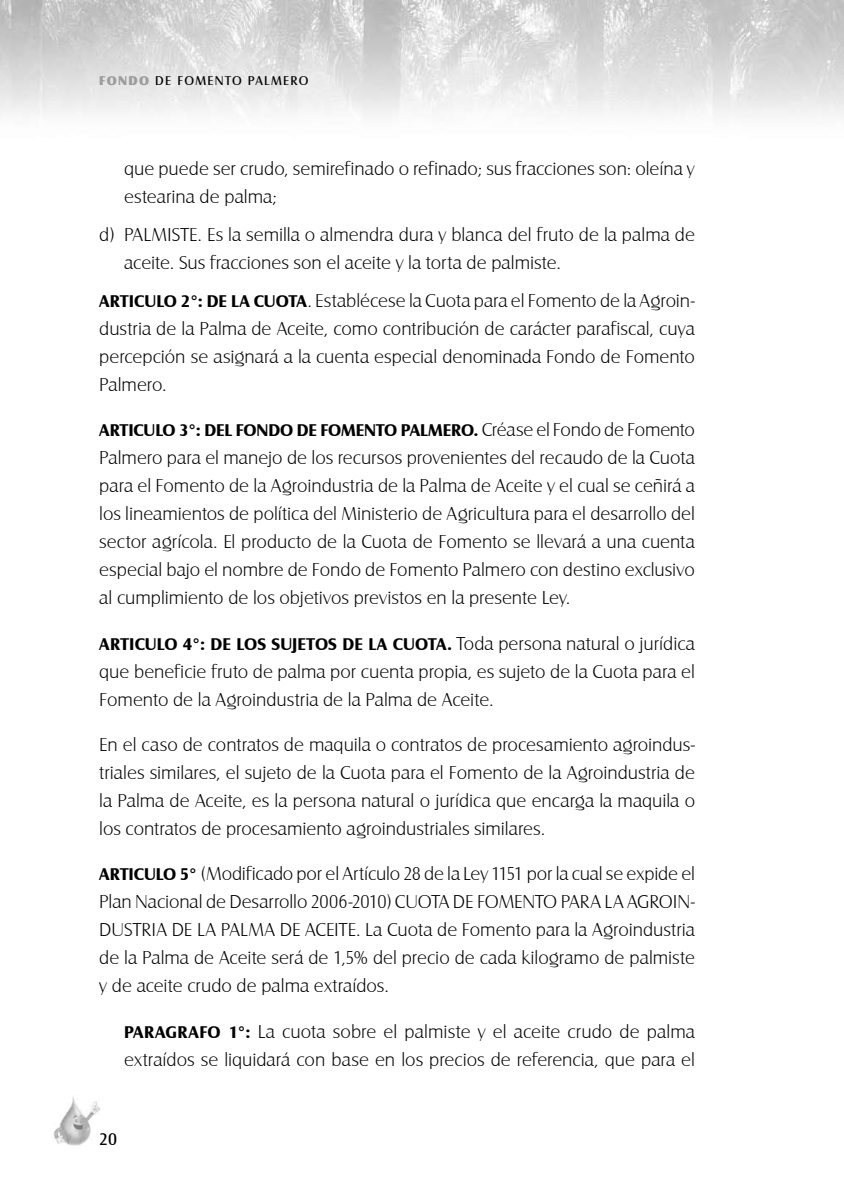
<style>
.page{position:relative;width:844px;height:1191px;background:#fff}
.page>*{position:absolute;margin:0;border:0;box-sizing:border-box;transform-origin:0 0}
.t1{font:19.25px/28px "Castle T Ligh";color:#000}
.t2{font:700 17.5px "Castle T";letter-spacing:.005em;color:#000}
.t3{font:17.5px "Castle T";color:#000}
.t4{font:13.12px "Castle T";letter-spacing:.1em;color:#000}
.s1{font-family:"Castle T Ultr";color:#9c9d9f}
.s2{font-family:"Castle T";font-weight:700;font-size:17.5px}
.s3{font-family:"Castle T Ligh";font-weight:400;font-size:19.25px}
</style>
<div class="page">
<img style="left:0;top:0;width:843px;height:115px">
<img style="left:53px;top:1097px;width:46px;height:48px">
<p class="t4" style="left:99px;top:74px;width:210px"><span class="s1">FON DO</span> DE FOMENTO PALMERO</p>
<p class="t1" style="left:124px;top:155px;width:572px">que puede ser crudo, semirefinado o refinado; sus fracciones son: oleína y estearina de palma;</p>
<p class="t1" style="left:124px;top:221px;width:572px;text-indent:-25px">d) PALMISTE. Es la semilla o almendra dura y blanca del fruto de la palma de aceite. Sus fracciones son el aceite y la torta de palmiste.</p>
<p class="t1" style="left:99px;top:287px;width:597px;text-align:justify"><span class="s2">ARTICULO 2°: DE LA CUOTA</span>. Establécese la Cuota para el Fomento de la Agroin&shy;dustria de la Palma de Aceite, como contribución de carácter parafiscal, cuya percepción se asignará a la cuenta especial denominada Fondo de Fomento Palmero.</p>
<p class="t2" style="left:99px;top:420px;width:115px">ARTICULO 3°: DEL</p>
<p class="t2" style="left:235px;top:420px;width:21px">FONDO</p>
<p class="t2" style="left:297px;top:420px;width:44px">DE FOMEN</p>
<p class="t1" style="left:99px;top:416px;width:597px;text-align:justify;text-indent:277px"><span class="s2">TO PALME RO.</span> Créase el Fondo de Fomento Palmero para el manejo de los recursos provenientes del recaudo de la Cuota para el Fomento de la Agroindustria de la Palma de Aceite y el cual se ceñirá a los lineamientos de política del Ministerio de Agricultura para el desarrollo del sector agrícola. El producto de la Cuota de Fomento se llevará a una cuenta especial bajo el nombre de Fondo de Fomento Palmero con destino exclusivo al cumplimiento de los objetivos previstos en la presente Ley.</p>
<p class="t2" style="left:99px;top:633px;width:597px">ARTICULO 4°: DE LOS SUJETOS DE LA CUOTA. <span class="s3">Toda persona natural o jurídica</span></p>
<p class="t1" style="left:99px;top:657px;width:597px">que beneficie fruto de palma por cuenta propia, es sujeto de la Cuota para el<br>Fomento de la Agroindustria de la Palma de Aceite.</p>
<p class="t1" style="left:99px;top:731px;width:597px;text-align:justify">En el caso de contratos de maquila o contratos de procesamiento agroindus&shy;triales similares, el sujeto de la Cuota para el Fomento de la Agroindustria de la Palma de Aceite, es la persona natural o jurídica que encarga la maquila o los contratos de procesamiento agroindustriales similares.</p>
<p class="t1" style="left:99px;top:860px;width:597px;text-align:justify"><span class="s2">ARTICULO 5°</span> (Modificado por el Artículo 28 de la Ley 1151 por la cual se expide el Plan Nacional de Desarrollo 2006-2010) CUOTA DE FOMENTO PARA LA AGROIN-DUSTRIA DE LA PALMA DE ACEITE. La Cuota de Fomento para la Agroindustria de la Palma de Aceite será de 1,5% del precio de cada kilogramo de palmiste y de aceite crudo de palma extraídos.</p>
<p class="t1" style="left:124px;top:1017px;width:572px"><span class="s2">PARAGRAFO 1°:</span> La cuota sobre el palmiste y el aceite crudo de palma extraídos se liquidará con base en los precios de referencia, que para el</p>
<p class="t3" style="left:99px;top:1129px;width:19px">20</p>
</div>
